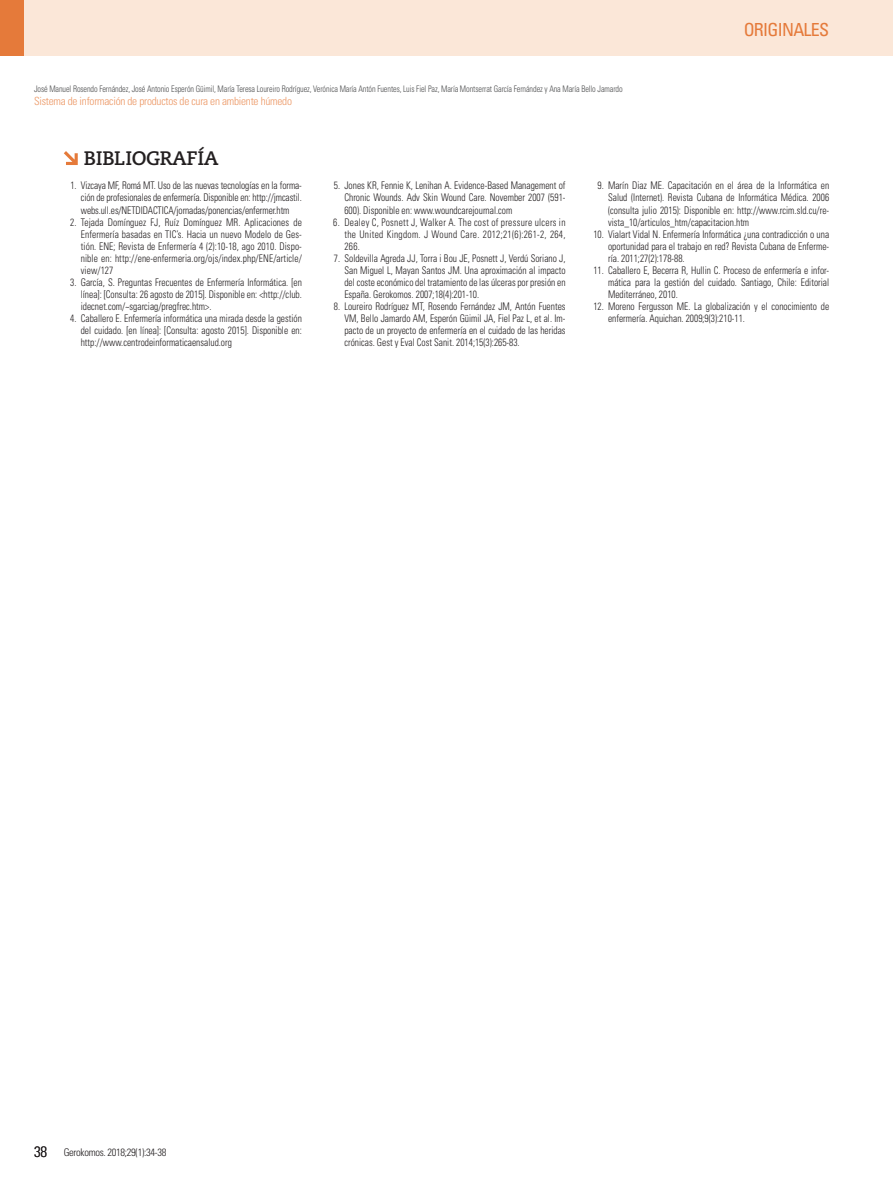
<style>
.page{position:relative;width:893px;height:1191px;background:#fff}
.page>*{position:absolute;margin:0;border:0;box-sizing:border-box;transform-origin:0 0}
.GAL_-_Cat_A{font:700 19.5px "Caecilia LT Std";letter-spacing:-.02em;color:#231f20}
.t1{font:condensed 18px "Univers LT Std";letter-spacing:-.04em;color:#e57a3a}
.CAB_-__Autores{font:300 condensed 11.25px "Univers LT Std";letter-spacing:-.02em;color:#ec9764}
.GAL_-_Biblio{font:300 condensed 10.5px/12px "Univers LT Std";color:#231f20;text-align:justify;scale:.9 1}
.GAL_-_Biblio-2{font:300 condensed 10.5px "Univers LT Std";letter-spacing:-.03em;color:#231f20}
.CAB_-__Autores-2{font:300 condensed 9px "Univers LT Std";letter-spacing:-.01em;color:#4b4c4d;scale:.9 1}
.s1{font-size:15px}
</style>
<div class="page">
<div style="left:0;top:0;width:893px;height:55px;background:#fbe7d8"></div>
<div style="left:0;top:0;width:24px;height:55px;background:#e57a3a"></div>
<svg style="left:64px;top:151px;width:14px;height:14px"></svg>
<p class="CAB_-__Autores-2" style="left:34px;top:83px;width:655px">José Manuel Rosendo Fernández, José Antonio Esperón Güimil, María Teresa Loureiro Rodríguez, Verónica María Antón Fuentes, Luis Fiel Paz, María Montserrat García Fernández y Ana María Bello Jamardo</p>
<p class="CAB_-__Autores" style="left:34px;top:94px;width:259px">Sistema de información de productos de cura en ambiente húmedo</p>
<p class="GAL_-_Cat_A" style="left:84px;top:147px;width:136px">BIBLIOGRAFÍA</p>
<h2 class="t1" style="left:744px;top:18px;width:87px">ORIGINALES</h2>
<p class="GAL_-_Biblio" style="left:81px;top:180px;width:247px;text-indent:-10px">1. Vizcaya MF, Romá MT. Uso de las nuevas tecnologías en la forma&shy;ción de profesionales de enfermería. Disponible en: http://jmcastil. webs.ull.es/NETDIDACTICA/jornadas/ponencias/enfermer.htm</p>
<p class="GAL_-_Biblio" style="left:81px;top:216px;width:247px;text-indent:-11px">2. Tejada Domínguez FJ, Ruíz Domínguez MR. Aplicaciones de Enfermería basadas en TIC’s. Hacia un nuevo Modelo de Ges&shy;tión. ENE; Revista de Enfermería 4 (2):10-18, ago 2010. Dispo&shy;nible en: http://ene-enfermeria.org/ojs/index.php/ENE/article/ view/127</p>
<p class="GAL_-_Biblio" style="left:81px;top:276px;width:247px;text-indent:-11px">3. García, S. Preguntas Frecuentes de Enfermería Informática. [en línea]: [Consulta: 26 agosto de 2015]. Disponible en: &lt;http://club. idecnet.com/~sgarciag/pregfrec.htm&gt;.</p>
<p class="GAL_-_Biblio" style="left:81px;top:312px;width:247px;text-indent:-11px">4. Caballero E. Enfermería informática una mirada desde la gestión del cuidado. [en línea]: [Consulta: agosto 2015]. Disponible en: http://www.centrodeinformaticaensalud.org</p>
<p class="GAL_-_Biblio" style="left:344px;top:180px;width:247px;text-indent:-11px">5. Jones KR, Fennie K, Lenihan A. Evidence-Based Management of Chronic Wounds. Adv Skin Wound Care. November 2007 (591- 600). Disponible en: www.woundcarejournal.com</p>
<p class="GAL_-_Biblio" style="left:344px;top:216px;width:247px;text-indent:-11px">6. Dealey C, Posnett J, Walker A. The cost of pressure ulcers in the United Kingdom. J Wound Care. 2012;21(6):261-2, 264, 266.</p>
<p class="GAL_-_Biblio" style="left:344px;top:252px;width:247px;text-indent:-11px">7. Soldevilla Agreda JJ, Torra i Bou JE, Posnett J, Verdú Soriano J, San Miguel L, Mayan Santos JM. Una aproximación al impacto del coste económico del tratamiento de las úlceras por presión en España. Gerokomos. 2007;18(4):201-10.</p>
<p class="GAL_-_Biblio" style="left:344px;top:300px;width:247px;text-indent:-11px">8. Loureiro Rodríguez MT, Rosendo Fernández JM, Antón Fuentes VM, Bello Jamardo AM, Esperón Güimil JA, Fiel Paz L, et al. Im&shy;pacto de un proyecto de enfermería en el cuidado de las heridas crónicas. Gest y Eval Cost Sanit. 2014;15(3):265-83.</p>
<p class="GAL_-_Biblio" style="left:608px;top:180px;width:247px;text-indent:-11px">9. Marín Diaz ME. Capacitación en el área de la Informática en Salud (Internet). Revista Cubana de Informática Médica. 2006 (consulta julio 2015): Disponible en: http://www.rcim.sld.cu/re&shy;vista_10/articulos_htm/capacitacion.htm</p>
<p class="GAL_-_Biblio" style="left:608px;top:228px;width:247px;text-indent:-15px">10. Vialart Vidal N. Enfermería Informática ¿una contradicción o una oportunidad para el trabajo en red? Revista Cubana de Enferme&shy;ría. 2011;27(2):178-88.</p>
<p class="GAL_-_Biblio" style="left:608px;top:264px;width:247px;text-indent:-15px">11. Caballero E, Becerra R, Hullin C. Proceso de enfermería e infor&shy;mática para la gestión del cuidado. Santiago, Chile: Editorial Mediterráneo, 2010.</p>
<p class="GAL_-_Biblio" style="left:608px;top:300px;width:247px;text-indent:-15px">12. Moreno Fergusson ME. La globalización y el conocimiento de enfermería. Aquichan. 2009;9(3):210-11.</p>
<p class="GAL_-_Biblio-2" style="left:34px;top:1145px;width:134px"><span class="s1">38</span> Gerokomos. 2018;29(1):34-38</p>
</div>
